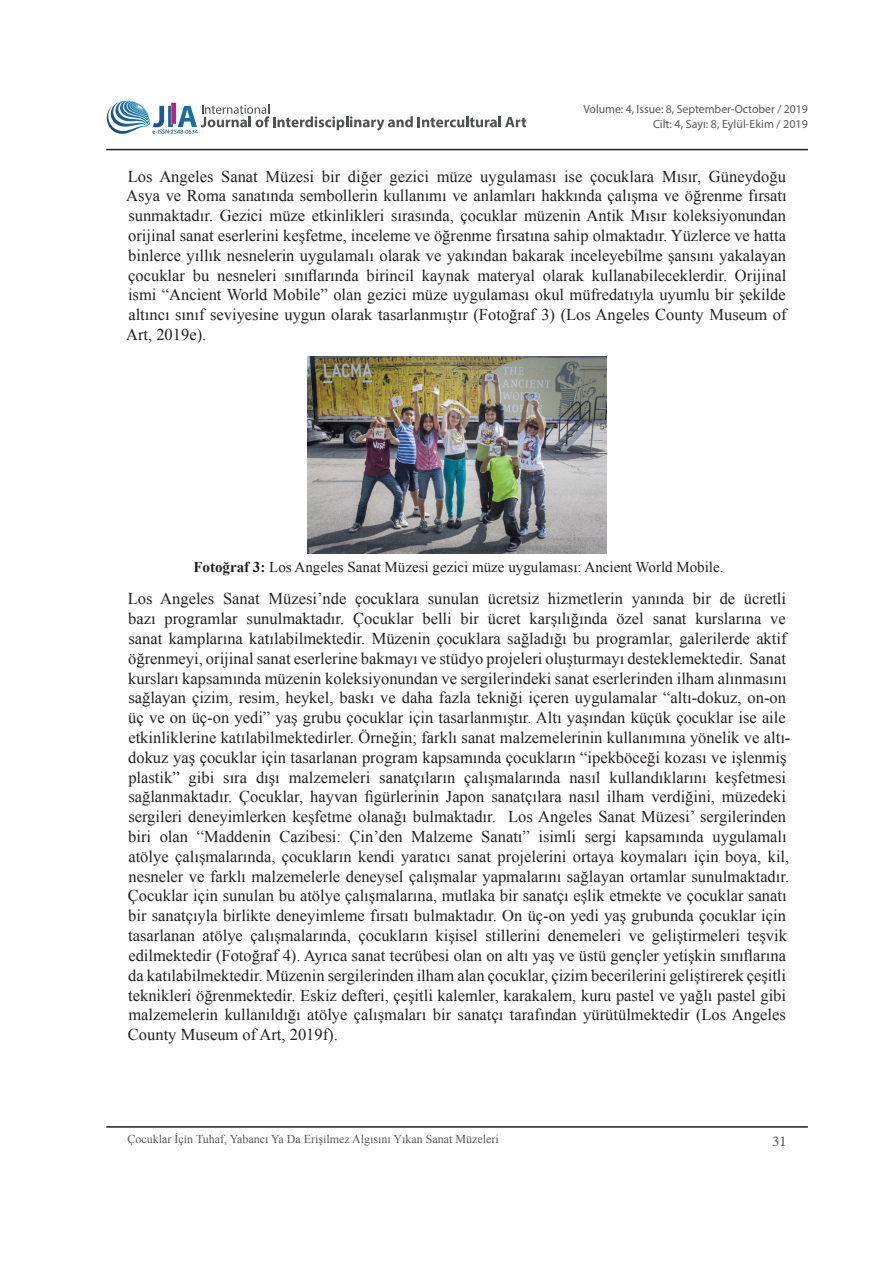
<style>
.page{position:relative;width:893px;height:1263px;background:#fff}
.page>*{position:absolute;margin:0;border:0;box-sizing:border-box;transform-origin:0 0}
.t1{font:16.5px/19.8px "Times New Roman";color:#231f20;text-align:justify}
.t2{font:15px "Times New Roman";color:#231f20}
.t3{font:15px "Minion Pro";color:#585858}
.t4{font:12px "Times New Roman";color:#585858}
.t5{font:12px "Myriad Pro";color:#585858}
.t6{font:11.85px "Myriad Pro";letter-spacing:-.005em;color:#585858}
.s1{font-weight:700}
</style>
<div class="page">
<hr style="left:106px;top:1126px;width:702px;height:2px;background:#231f20">
<hr style="left:106px;top:149px;width:702px;height:1px;background:#231f20">
<svg style="left:106px;top:100px;width:420px;height:34px"></svg>
<img style="left:308px;top:356px;width:299px;height:198px">
<p class="t6" style="left:583px;top:102px;width:226px">Volume: 4, Issue: 8, September-October / 2019</p>
<p class="t5" style="left:653px;top:116px;width:156px">Cilt: 4, Sayı: 8, Eylül-Ekim / 2019</p>
<p class="t1" style="left:126px;top:166px;width:662px">Los Angeles Sanat Müzesi bir diğer gezici müze uygulaması ise çocuklara Mısır, Güneydoğu Asya ve Roma sanatında sembollerin kullanımı ve anlamları hakkında çalışma ve öğrenme fırsatı sunmaktadır. Gezici müze etkinlikleri sırasında, çocuklar müzenin Antik Mısır koleksiyonundan orijinal sanat eserlerini keşfetme, inceleme ve öğrenme fırsatına sahip olmaktadır. Yüzlerce ve hatta binlerce yıllık nesnelerin uygulamalı olarak ve yakından bakarak inceleyebilme şansını yakalayan çocuklar bu nesneleri sınıflarında birincil kaynak materyal olarak kullanabileceklerdir. Orijinal ismi “Ancient World Mobile” olan gezici müze uygulaması okul müfredatıyla uyumlu bir şekilde altıncı sınıf seviyesine uygun olarak tasarlanmıştır (Fotoğraf 3) (Los Angeles County Museum of Art, 2019e).</p>
<p class="t2" style="left:193px;top:557px;width:532px"><span class="s1">Fotoğraf 3:</span> Los Angeles Sanat Müzesi gezici müze uygulaması: Ancient World Mobile.</p>
<p class="t1" style="left:128px;top:589px;width:664px;text-align:left">Los Angeles Sanat Müzesi’nde çocuklara sunulan ücretsiz hizmetlerin yanında bir de ücretli bazı programlar sunulmaktadır. Çocuklar belli bir ücret karşılığında özel sanat kurslarına ve sanat kamplarına katılabilmektedir. Müzenin çocuklara sağladığı bu programlar, galerilerde aktif öğrenmeyi, orijinal sanat eserlerine bakmayı ve stüdyo projeleri oluşturmayı desteklemektedir. Sanat kursları kapsamında müzenin koleksiyonundan ve sergilerindeki sanat eserlerinden ilham alınmasını sağlayan çizim, resim, heykel, baskı ve daha fazla tekniği içeren uygulamalar “altı-dokuz, on-on üç ve on üç-on yedi” yaş grubu çocuklar için tasarlanmıştır. Altı yaşından küçük çocuklar ise aile etkinliklerine katılabilmektedirler. Örneğin; farklı sanat malzemelerinin kullanımına yönelik ve altı&shy;dokuz yaş çocuklar için tasarlanan program kapsamında çocukların “ipekböceği kozası ve işlenmiş plastik” gibi sıra dışı malzemeleri sanatçıların çalışmalarında nasıl kullandıklarını keşfetmesi sağlanmaktadır. Çocuklar, hayvan figürlerinin Japon sanatçılara nasıl ilham verdiğini, müzedeki sergileri deneyimlerken keşfetme olanağı bulmaktadır. Los Angeles Sanat Müzesi’ sergilerinden biri olan “Maddenin Cazibesi: Çin’den Malzeme Sanatı” isimli sergi kapsamında uygulamalı atölye çalışmalarında, çocukların kendi yaratıcı sanat projelerini ortaya koymaları için boya, kil, nesneler ve farklı malzemelerle deneysel çalışmalar yapmalarını sağlayan ortamlar sunulmaktadır.<br>Çocuklar için sunulan bu atölye çalışmalarına, mutlaka bir sanatçı eşlik etmekte ve çocuklar sanatı bir sanatçıyla birlikte deneyimleme fırsatı bulmaktadır. On üç-on yedi yaş grubunda çocuklar için tasarlanan atölye çalışmalarında, çocukların kişisel stillerini denemeleri ve geliştirmeleri teşvik edilmektedir (Fotoğraf 4). Ayrıca sanat tecrübesi olan on altı yaş ve üstü gençler yetişkin sınıflarına da katılabilmektedir. Müzenin sergilerinden ilham alan çocuklar, çizim becerilerini geliştirerek çeşitli teknikleri öğrenmektedir. Eskiz defteri, çeşitli kalemler, karakalem, kuru pastel ve yağlı pastel gibi malzemelerin kullanıldığı atölye çalışmaları bir sanatçı tarafından yürütülmektedir (Los Angeles County Museum of Art, 2019f).</p>
<p class="t4" style="left:128px;top:1131px;width:373px">Çocuklar İçi̇n Tuhaf, Yabancı Ya Da Eri̇şi̇lmez Algısını Yıkan Sanat Müzeleri</p>
<p class="t3" style="left:772px;top:1131px;width:16px">31</p>
</div>
